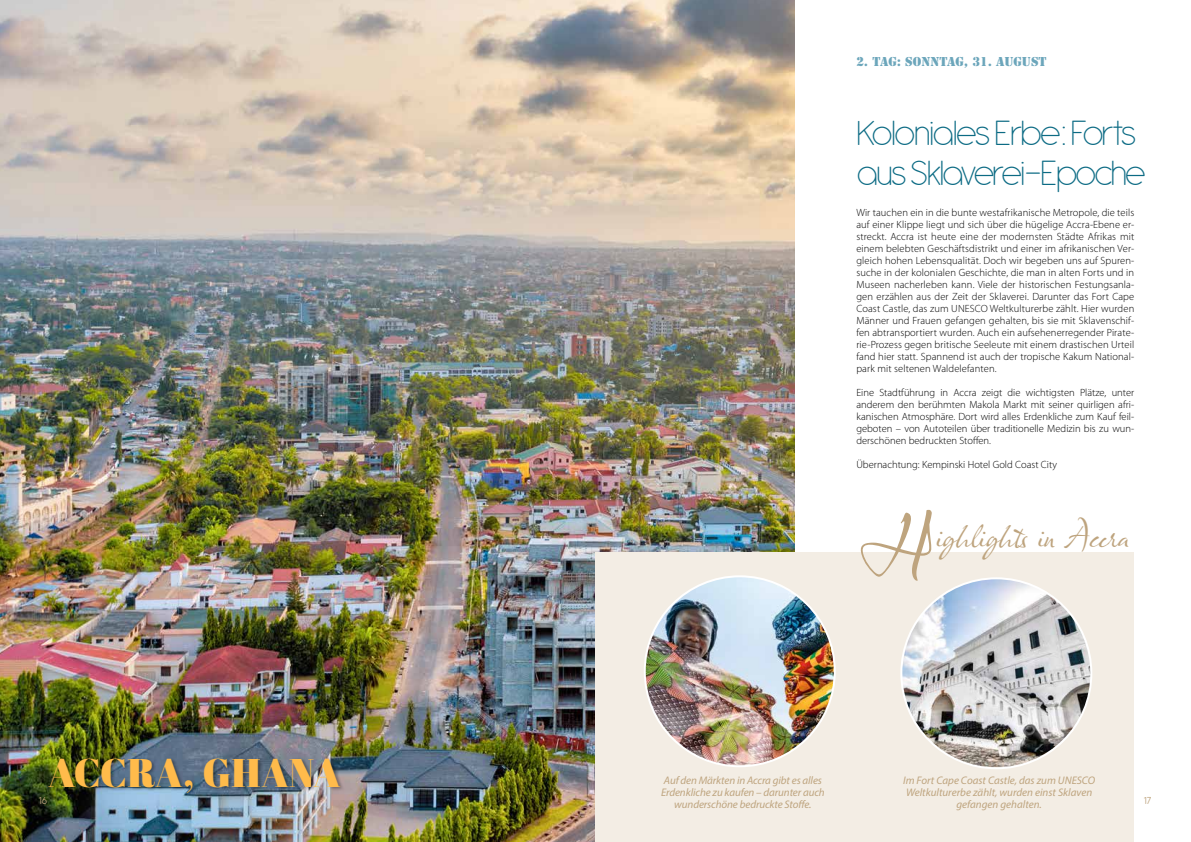
<style>
.page{position:relative;width:1191px;height:842px;background:#fff}
.page>*{position:absolute;margin:0;border:0;box-sizing:border-box;transform-origin:0 0}
.t1{font:90px "Olicana Smooth";color:#bea47e}
.t2{font:900 40px "Abril Display";letter-spacing:.025em;color:#ffbb4b}
.t3{font:200 38px/40px "Antipasto";letter-spacing:-.06em;color:#0c6b84}
.t4{font:34px "Olicana Smooth";color:#bea47e}
.t5{font:12px "Stencil Std";color:#6ca6bb}
.t6{font:italic 11px/12px "Myriad Pro";letter-spacing:-.01em;color:#bea47e;text-align:center}
.t7{font:11px "Antipasto";color:#bea47e}
.t8{font:300 10.5px/12px "Myriad Pro";color:#000;text-align:justify}
</style>
<div class="page">
<img style="left:0;top:0;width:794px;height:842px">
<div style="left:48px;top:757px;width:298px;height:40px;background:#000;opacity:.35"></div>
<div style="left:595px;top:552px;width:539px;height:290px;background:#f3ede4"></div>
<img style="left:645px;top:576px;width:189px;height:190px;border-radius:93px">
<img style="left:903px;top:580px;width:188px;height:187px">
<p class="t5" style="left:856px;top:53px;width:192px">2. TAG: SONNTAG, 31. AUGUST</p>
<h3 class="t3" style="left:856px;top:113px;width:291px">Koloniales Erbe: Forts aus Sklaverei-Epoche</h3>
<p class="t8" style="left:856px;top:206px;width:279px">Wir tauchen ein in die bunte westafrikanische Metropole, die teils auf einer Klippe liegt und sich über die hügelige Accra-Ebene er&shy;streckt. Accra ist heute eine der modernsten Städte Afrikas mit einem belebten Geschäftsdistrikt und einer im afrikanischen Ver&shy;gleich hohen Lebensqualität. Doch wir begeben uns auf Spuren&shy;suche in der kolonialen Geschichte, die man in alten Forts und in Museen nacherleben kann. Viele der historischen Festungsanla&shy;gen erzählen aus der Zeit der Sklaverei. Darunter das Fort Cape Coast Castle, das zum UNESCO Weltkulturerbe zählt. Hier wurden Männer und Frauen gefangen gehalten, bis sie mit Sklavenschif&shy;fen abtransportiert wurden. Auch ein aufsehenerregender Pirate&shy;rie-Prozess gegen britische Seeleute mit einem drastischen Urteil fand hier statt. Spannend ist auch der tropische Kakum National&shy;park mit seltenen Waldelefanten.</p>
<p class="t8" style="left:856px;top:386px;width:279px">Eine Stadtführung in Accra zeigt die wichtigsten Plätze, unter anderem den berühmten Makola Markt mit seiner quirligen afri&shy;kanischen Atmosphäre. Dort wird alles Erdenkliche zum Kauf feil&shy;geboten – von Autoteilen über traditionelle Medizin bis zu wun&shy;derschönen bedruckten Stoffen.</p>
<p class="t8" style="left:856px;top:458px;width:202px">Übernachtung: Kempinski Hotel Gold Coast City</p>
<h1 class="t1" style="left:862px;top:490px;width:70px">H</h1>
<h3 class="t4" style="left:935px;top:514px;width:195px">ighlights in Accra</h3>
<h2 class="t2" style="left:48px;top:745px;width:294px">ACCRA, GHANA</h2>
<p class="t6" style="left:661px;top:774px;width:165px">Auf den Märkten in Accra gibt es alles<br>Erdenkliche zu kaufen – darunter auch wunderschöne bedruckte Stoffe.</p>
<p class="t6" style="left:903px;top:774px;width:193px">Im Fort Cape Coast Castle, das zum UNESCO<br>Weltkulturerbe zählt, wurden einst Sklaven gefangen gehalten.</p>
<p class="t7" style="left:39px;top:794px;width:10px">16</p>
<p class="t7" style="left:1143px;top:794px;width:9px">17</p>
</div>
